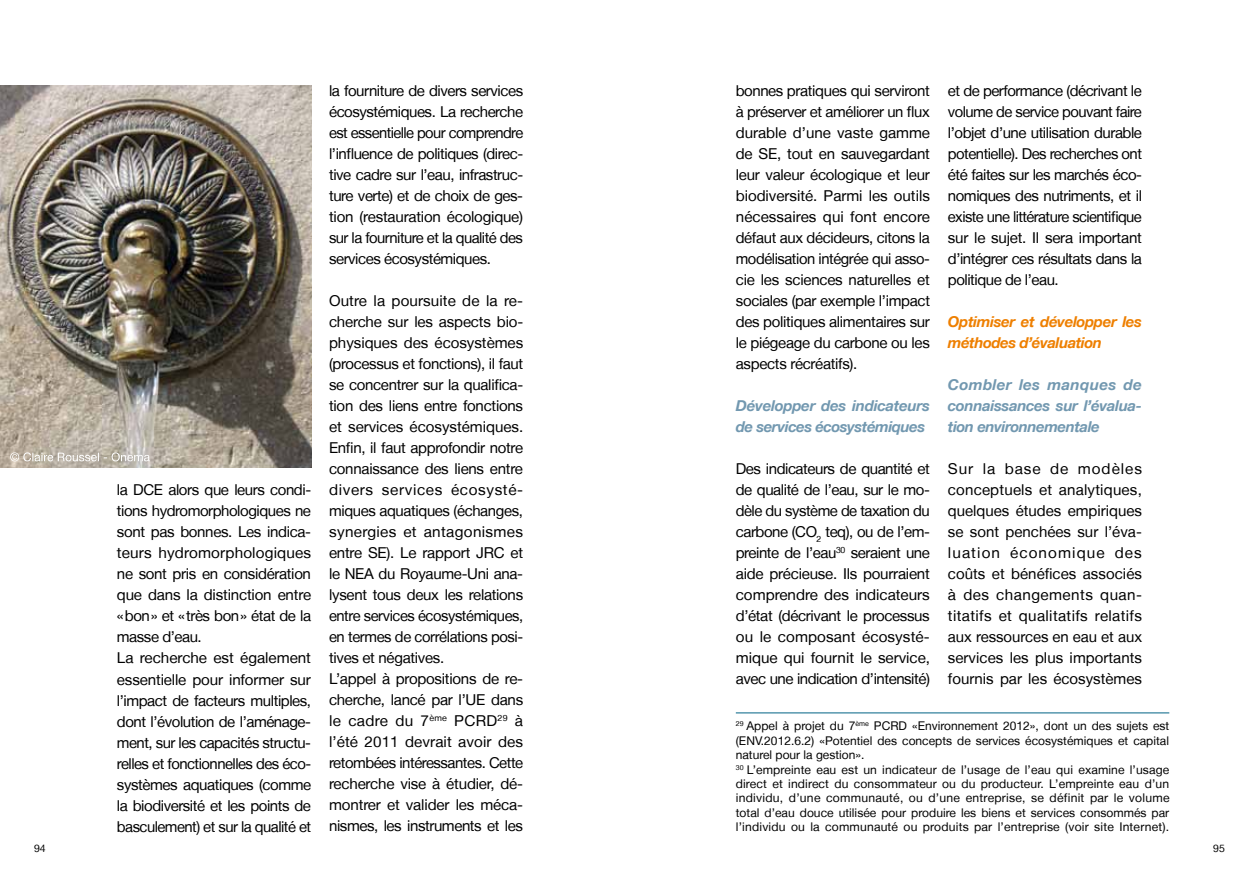
<style>
.page{position:relative;width:1259px;height:893px;background:#fff}
.page>*{position:absolute;margin:0;border:0;box-sizing:border-box;transform-origin:0 0}
.t1{font:15px/21px "Helvetica Neue LT";letter-spacing:-.02em;color:#000;text-align:justify}
.t2{font:italic 700 15px/21px "Helvetica Neue LT";letter-spacing:-.025em;color:#7298b0}
.t3{font:italic 700 15px/21px "Helvetica Neue LT";letter-spacing:-.025em;color:#ee7f00}
.t4{font:12px/14.4px "Helvetica Neue LT";letter-spacing:.01em;color:#000}
.t5{font:10.5px "Helvetica Neue LT";color:#000}
</style>
<div class="page">
<img style="left:0;top:85px;width:311px;height:383px">
<svg style="left:10px;top:452px;width:140px;height:9px"></svg>
<hr style="left:736px;top:712px;width:433px;height:1px;background:#006385">
<p class="t1" style="left:117px;top:479px;width:196px;text-align:left">la DCE alors que leurs condi&shy;tions hydromorphologiques ne sont pas bonnes. Les indica&shy;teurs hydromorphologiques ne sont pris en considération que dans la distinction entre «bon» et «très bon» état de la masse d’eau.<br>La recherche est également essentielle pour informer sur l’impact de facteurs multiples, dont l’évolution de l’aménage&shy;ment, sur les capacités structu&shy;relles et fonctionnelles des éco&shy;systèmes aquatiques (comme la biodiversité et les points de basculement) et sur la qualité et</p>
<p class="t1" style="left:329px;top:80px;width:196px">la fourniture de divers services écosystémiques. La recherche est essentielle pour comprendre l’influence de politiques (direc&shy;tive cadre sur l’eau, infrastruc&shy;ture verte) et de choix de ges&shy;tion (restauration écologique) sur la fourniture et la qualité des services écosystémiques.</p>
<p class="t1" style="left:329px;top:290px;width:196px;text-align:left">Outre la poursuite de la re&shy;cherche sur les aspects bio&shy;physiques des écosystèmes (processus et fonctions), il faut se concentrer sur la qualifica&shy;tion des liens entre fonctions et services écosystémiques.<br>Enfin, il faut approfondir notre connaissance des liens entre divers services écosysté&shy;miques aquatiques (échanges, synergies et antagonismes entre SE). Le rapport JRC et le NEA du Royaume-Uni ana&shy;lysent tous deux les relations entre services écosystémiques, en termes de corrélations posi&shy;tives et négatives.<br>L’appel à propositions de re&shy;cherche, lancé par l’UE dans le cadre du 7<sup>ème</sup> PCRD<sup>29</sup> à l’été 2011 devrait avoir des retombées intéressantes. Cette recherche vise à étudier, dé&shy;montrer et valider les méca&shy;nismes, les instruments et les</p>
<p class="t1" style="left:948px;top:80px;width:196px">et de performance (décrivant le volume de service pouvant faire l’objet d’une utilisation durable potentielle). Des recherches ont été faites sur les marchés éco&shy;nomiques des nutriments, et il existe une littérature scientifique sur le sujet. Il sera important d’intégrer ces résultats dans la politique de l’eau.</p>
<p class="t3" style="left:948px;top:311px;width:196px">Optimiser et développer les méthodes d’évaluation</p>
<p class="t2" style="left:948px;top:374px;width:196px;text-align:justify">Combler les manques de connaissances sur l’évalua&shy;tion environnementale</p>
<p class="t1" style="left:948px;top:458px;width:196px">Sur la base de modèles conceptuels et analytiques, quelques études empiriques se sont penchées sur l’éva&shy;luation économique des coûts et bénéfices associés à des changements quan&shy;titatifs et qualitatifs relatifs aux ressources en eau et aux services les plus importants fournis par les écosystèmes</p>
<p class="t4" style="left:736px;top:719px;width:435px"><sup>29</sup> Appel à projet du 7<sup>ème</sup> PCRD «Environnement 2012», dont un des sujets est (ENV.2012.6.2) «Potentiel des concepts de services écosystémiques et capital naturel pour la gestion».<br><sup>30</sup> L’empreinte eau est un indicateur de l’usage de l’eau qui examine l’usage direct et indirect du consommateur ou du producteur. L’empreinte eau d’un individu, d’une communauté, ou d’une entreprise, se définit par le volume total d’eau douce utilisée pour produire les biens et services consommés par l’individu ou la communauté ou produits par l’entreprise (voir site Internet).</p>
<p class="t1" style="left:736px;top:80px;width:196px">bonnes pratiques qui serviront à préserver et améliorer un flux durable d’une vaste gamme de SE, tout en sauvegardant leur valeur écologique et leur biodiversité. Parmi les outils nécessaires qui font encore défaut aux décideurs, citons la modélisation intégrée qui asso&shy;cie les sciences naturelles et sociales (par exemple l’impact des politiques alimentaires sur le piégeage du carbone ou les aspects récréatifs).</p>
<p class="t2" style="left:736px;top:395px;width:196px">Développer des indicateurs de services écosystémiques</p>
<p class="t1" style="left:736px;top:458px;width:196px">Des indicateurs de quantité et de qualité de l’eau, sur le mo&shy;dèle du système de taxation du carbone (CO<sub>2</sub> teq), ou de l’em&shy;preinte de l’eau<sup>30</sup> seraient une aide précieuse. Ils pourraient comprendre des indicateurs d’état (décrivant le processus ou le composant écosysté&shy;mique qui fournit le service, avec une indication d’intensité)</p>
<p class="t5" style="left:34px;top:842px;width:13px">94</p>
<p class="t5" style="left:1213px;top:842px;width:13px">95</p>
</div>
